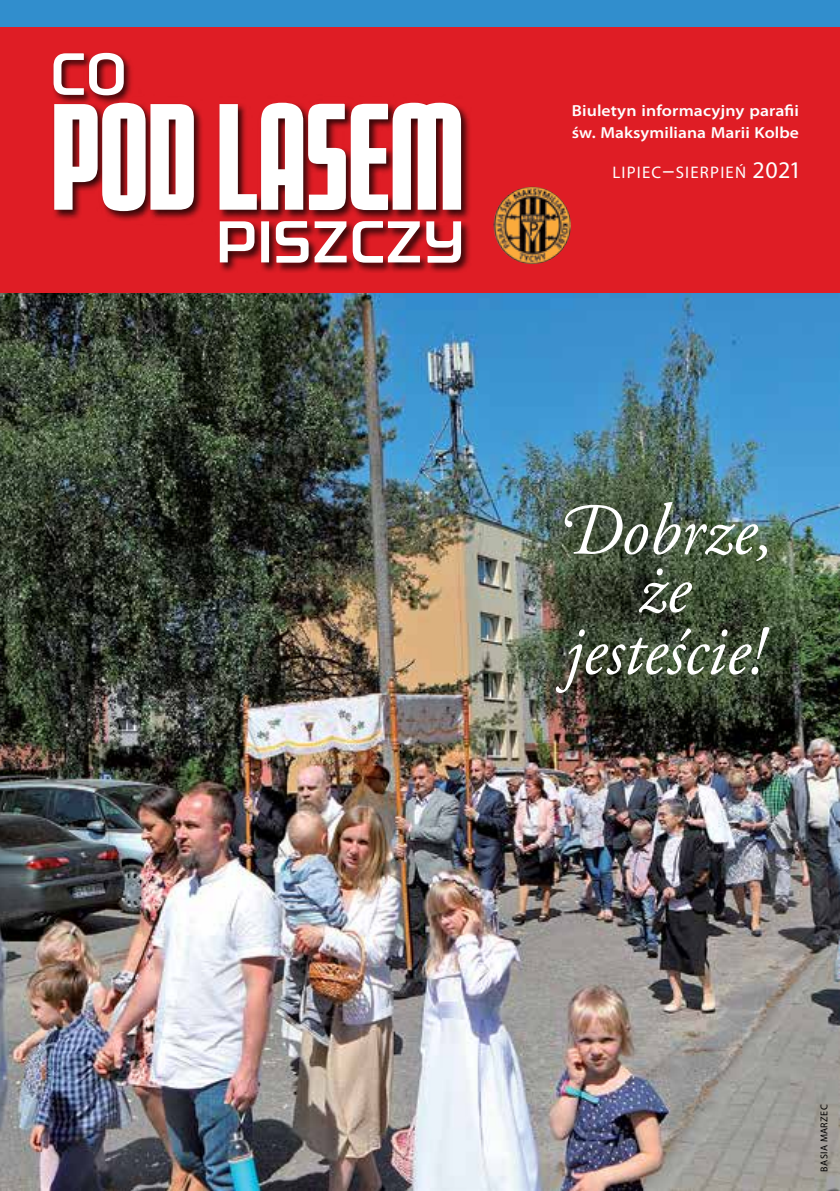
<style>
.page{position:relative;width:840px;height:1191px;background:#fff}
.page>*{position:absolute;margin:0;border:0;box-sizing:border-box;transform-origin:0 0}
.t1{font:italic 72px/60px "Adobe Garamond Pro";color:#fff;text-align:center;scale:.94 1}
.t2{font:16.8px "Myriad Pro";letter-spacing:.07em;color:#fff}
.t3{font:600 semi-expanded 16px/22px "Myriad Pro";letter-spacing:.005em;color:#fff}
.t4{font:10px "Myriad Pro";letter-spacing:.04em;color:#000}
.s1{font-size:24px}
</style>
<div class="page">
<img style="left:0;top:292px;width:839px;height:899px">
<div style="left:0;top:0;width:839px;height:42px;background:#318ecd"></div>
<div style="left:0;top:27px;width:839px;height:265px;background:#df1d25"></div>
<div style="left:51px;top:51px;width:420px;height:222px;background:#000;opacity:.75"></div>
<svg style="left:220px;top:221px;width:241px;height:42px"></svg>
<svg style="left:54px;top:103px;width:407px;height:108px;background:#dfafb1"></svg>
<svg style="left:53px;top:53px;width:71px;height:42px"></svg>
<img style="left:493px;top:187px;width:77px;height:77px;border-radius:38px">
<p class="t3" style="left:571px;top:100px;width:228px">Biuletyn informacyjny parafii św. Maksymiliana Marii Kolbe</p>
<p class="t2" style="left:612px;top:162px;width:188px">LIPIEC<span class="s1">–</span>SIERPIEŃ <span class="s1">2021</span></p>
<h1 class="t1" style="left:555px;top:503px;width:233px">Dobrze, że jesteście!</h1>
<p class="t4" style="left:817px;top:1171px;width:68px;rotate:-90deg">BASIA MARZEC</p>
</div>
